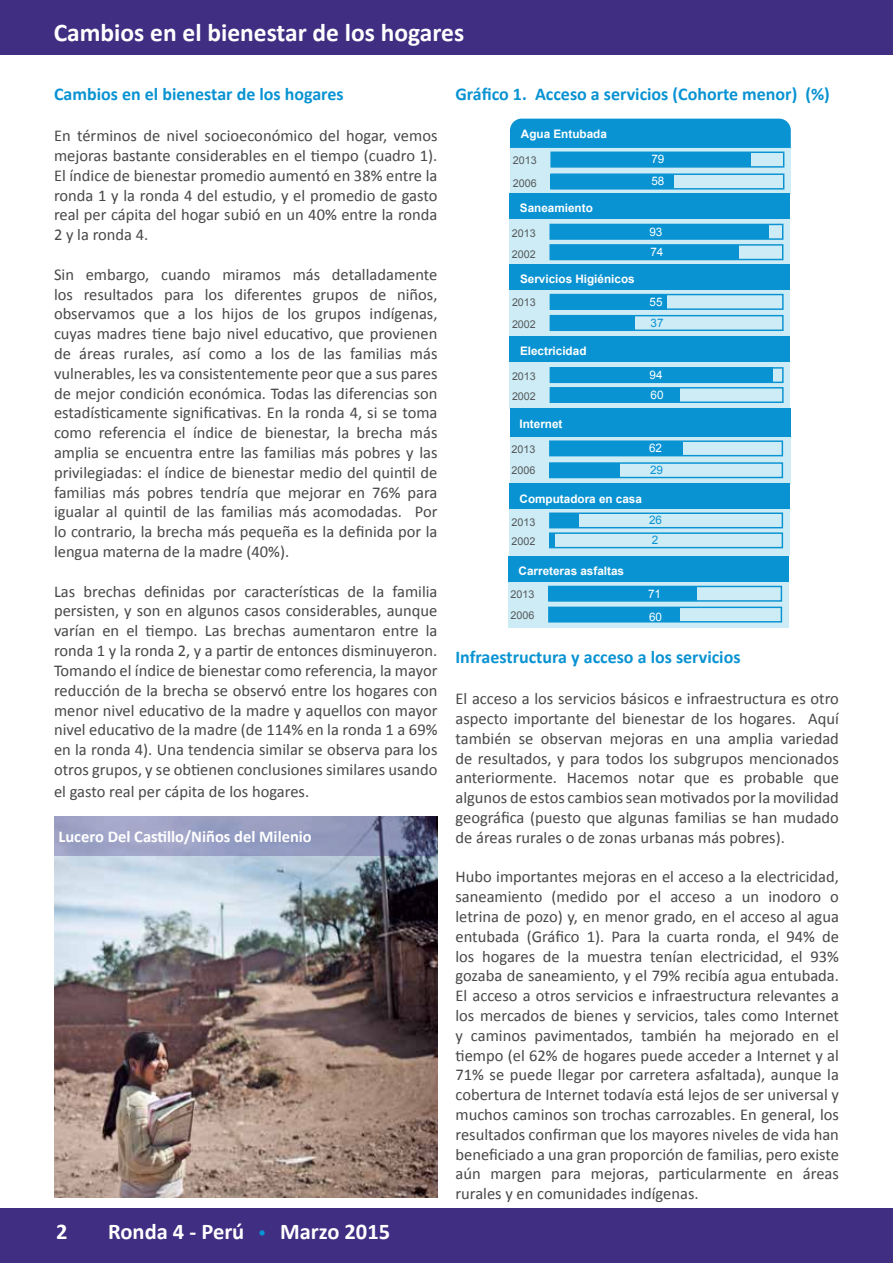
<style>
.page{position:relative;width:893px;height:1263px;background:#fff}
.page>*{position:absolute;margin:0;border:0;box-sizing:border-box;transform-origin:0 0}
.t1{font:700 25.5px "Calibri";color:#fff}
.t2{font:700 22.5px "Calibri";color:#fff}
.t3{font:700 18px "Calibri";color:#0993d2}
.t4{font:16.5px/19.8px "Calibri";color:#48484a;text-align:justify}
.t5{font:700 16.5px "Calibri";color:#fff}
.t6{font:700 11.7px "Arial";color:#fff}
.t7{font:11.7px/21.9px "Arial";color:#fff}
.t8{font:11.7px/20px "Arial";color:#0993d2}
.t9{font:10.8px/21.5px "Arial";color:#56595a}
</style>
<div class="page">
<div style="left:0;top:0;width:893px;height:54px;background:#402e82"></div>
<div style="left:0;top:1209px;width:893px;height:54px;background:#402e82"></div>
<svg style="left:259px;top:1230px;width:6px;height:5px"></svg>
<img style="left:54px;top:816px;width:384px;height:381px">
<svg style="left:54px;top:816px;width:382px;height:40px;background:#9095b8"></svg>
<div style="left:510px;top:437px;width:280px;height:47px;background:#cdecf6"></div>
<div style="left:509px;top:510px;width:280px;height:46px;background:#cdecf6"></div>
<div style="left:508px;top:582px;width:280px;height:46px;background:#cdecf6"></div>
<div style="left:509px;top:290px;width:281px;height:46px;background:#cdecf6"></div>
<div style="left:509px;top:362px;width:281px;height:46px;background:#cdecf6"></div>
<div style="left:509px;top:336px;width:281px;height:26px;background:#0993d2"></div>
<div style="left:510px;top:409px;width:280px;height:28px;background:#0993d2"></div>
<div style="left:509px;top:483px;width:280px;height:26px;background:#0993d2"></div>
<div style="left:508px;top:556px;width:280px;height:26px;background:#0993d2"></div>
<svg style="left:510px;top:119px;width:281px;height:212px;background:#5bb8e1"></svg>
<div style="left:551px;top:174px;width:123px;height:15px;background:#0993d2"></div>
<div style="left:550px;top:224px;width:219px;height:15px;background:#0993d2"></div>
<div style="left:550px;top:245px;width:188px;height:15px;background:#0993d2"></div>
<div style="left:550px;top:295px;width:117px;height:14px;background:#0993d2"></div>
<div style="left:550px;top:316px;width:84px;height:14px;background:#0993d2"></div>
<svg style="left:549px;top:367px;width:235px;height:36px"></svg>
<div style="left:550px;top:368px;width:222px;height:14px;background:#0993d2"></div>
<div style="left:550px;top:388px;width:129px;height:14px;background:#0993d2"></div>
<svg style="left:549px;top:440px;width:235px;height:39px"></svg>
<div style="left:550px;top:441px;width:132px;height:15px;background:#0993d2"></div>
<div style="left:550px;top:463px;width:70px;height:15px;background:#0993d2"></div>
<svg style="left:549px;top:512px;width:235px;height:37px"></svg>
<div style="left:550px;top:513px;width:29px;height:15px;background:#0993d2"></div>
<div style="left:550px;top:533px;width:5px;height:15px;background:#0993d2"></div>
<svg style="left:548px;top:585px;width:235px;height:38px"></svg>
<div style="left:549px;top:586px;width:148px;height:15px;background:#0993d2"></div>
<div style="left:549px;top:607px;width:130px;height:15px;background:#0993d2"></div>
<h1 class="t1" style="left:54px;top:16px;width:412px">Cambios en el bienestar de los hogares</h1>
<p class="t3" style="left:54px;top:82px;width:291px">Cambios en el bienestar de los hogares</p>
<p class="t3" style="left:455px;top:82px;width:376px">Gráfico 1. Acceso a servicios (Cohorte menor) (%)</p>
<p class="t4" style="left:54px;top:126px;width:385px">En términos de nivel socioeconómico del hogar, vemos mejoras bastante considerables en el tiempo (cuadro 1).<br>El índice de bienestar promedio aumentó en 38% entre la ronda 1 y la ronda 4 del estudio, y el promedio de gasto real per cápita del hogar subió en un 40% entre la ronda 2 y la ronda 4.</p>
<p class="t4" style="left:54px;top:264px;width:385px">Sin embargo, cuando miramos más detalladamente los resultados para los diferentes grupos de niños, observamos que a los hijos de los grupos indígenas, cuyas madres tiene bajo nivel educativo, que provienen de áreas rurales, así como a los de las familias más vulnerables, les va consistentemente peor que a sus pares de mejor condición económica. Todas las diferencias son estadísticamente significativas. En la ronda 4, si se toma como referencia el índice de bienestar, la brecha más amplia se encuentra entre las familias más pobres y las privilegiadas: el índice de bienestar medio del quintil de familias más pobres tendría que mejorar en 76% para igualar al quintil de las familias más acomodadas. Por lo contrario, la brecha más pequeña es la definida por la lengua materna de la madre (40%).</p>
<p class="t4" style="left:54px;top:581px;width:385px">Las brechas definidas por características de la familia persisten, y son en algunos casos considerables, aunque varían en el tiempo. Las brechas aumentaron entre la ronda 1 y la ronda 2, y a partir de entonces disminuyeron.<br>Tomando el índice de bienestar como referencia, la mayor reducción de la brecha se observó entre los hogares con menor nivel educativo de la madre y aquellos con mayor nivel educativo de la madre (de 114% en la ronda 1 a 69% en la ronda 4). Una tendencia similar se observa para los otros grupos, y se obtienen conclusiones similares usando</p>
<p class="t4" style="left:54px;top:781px;width:257px">el gasto real per cápita de los hogares.</p>
<p class="t6" style="left:521px;top:126px;width:87px">Agua Entubada</p>
<p class="t9" style="left:513px;top:150px;width:25px;line-height:22.4px">2013<br>2006</p>
<p class="t7" style="left:651px;top:148px;width:15px">79<br>58</p>
<p class="t6" style="left:520px;top:200px;width:74px">Saneamiento</p>
<p class="t9" style="left:512px;top:223px;width:25px;line-height:20.9px">2013<br>2002</p>
<p class="t7" style="left:649px;top:222px;width:15px;line-height:20.4px">93<br>74</p>
<p class="t6" style="left:520px;top:271px;width:116px">Servicios Higiénicos</p>
<p class="t9" style="left:512px;top:292px;width:25px">2013<br>2002</p>
<p class="t7" style="left:649px;top:291px;width:15px">55</p>
<p class="t8" style="left:650px;top:313px;width:15px">37</p>
<p class="t6" style="left:520px;top:343px;width:68px">Electricidad</p>
<p class="t9" style="left:512px;top:367px;width:25px;line-height:19.5px">2013<br>2002</p>
<p class="t7" style="left:649px;top:365px;width:15px;line-height:20px">94<br>60</p>
<p class="t6" style="left:520px;top:416px;width:44px">Internet</p>
<p class="t9" style="left:511px;top:440px;width:25px;line-height:20.4px">2013<br>2006</p>
<p class="t7" style="left:649px;top:437px;width:15px">62</p>
<p class="t8" style="left:650px;top:460px;width:15px">29</p>
<p class="t6" style="left:520px;top:491px;width:124px">Computadora en casa</p>
<p class="t9" style="left:511px;top:513px;width:25px;line-height:18.6px">2013<br>2002</p>
<p class="t8" style="left:649px;top:510px;width:15px">26<br>2</p>
<p class="t6" style="left:519px;top:563px;width:107px">Carreteras asfaltas</p>
<p class="t9" style="left:510px;top:583px;width:25px">2013<br>2006</p>
<p class="t7" style="left:648px;top:582px;width:15px;line-height:23px">71<br>60</p>
<p class="t3" style="left:455px;top:645px;width:287px">Infraestructura y acceso a los servicios</p>
<p class="t4" style="left:455px;top:689px;width:385px">El acceso a los servicios básicos e infraestructura es otro aspecto importante del bienestar de los hogares. Aquí también se observan mejoras en una amplia variedad de resultados, y para todos los subgrupos mencionados anteriormente. Hacemos notar que es probable que algunos de estos cambios sean motivados por la movilidad geográfica (puesto que algunas familias se han mudado de áreas rurales o de zonas urbanas más pobres).</p>
<p class="t4" style="left:455px;top:867px;width:385px">Hubo importantes mejoras en el acceso a la electricidad, saneamiento (medido por el acceso a un inodoro o letrina de pozo) y, en menor grado, en el acceso al agua entubada (Gráfico 1). Para la cuarta ronda, el 94% de los hogares de la muestra tenían electricidad, el 93% gozaba de saneamiento, y el 79% recibía agua entubada.<br>El acceso a otros servicios e infraestructura relevantes a los mercados de bienes y servicios, tales como Internet y caminos pavimentados, también ha mejorado en el tiempo (el 62% de hogares puede acceder a Internet y al 71% se puede llegar por carretera asfaltada), aunque la cobertura de Internet todavía está lejos de ser universal y muchos caminos son trochas carrozables. En general, los resultados confirman que los mayores niveles de vida han beneficiado a una gran proporción de familias, pero existe aún margen para mejoras, particularmente en áreas rurales y en comunidades indígenas.</p>
<p class="t5" style="left:58px;top:825px;width:255px">Lucero Del Castillo/Niños del Milenio</p>
<h2 class="t2" style="left:56px;top:1217px;width:13px">2</h2>
<h2 class="t2" style="left:108px;top:1217px;width:138px">Ronda 4 - Perú</h2>
<h2 class="t2" style="left:280px;top:1217px;width:112px">Marzo 2015</h2>
</div>
